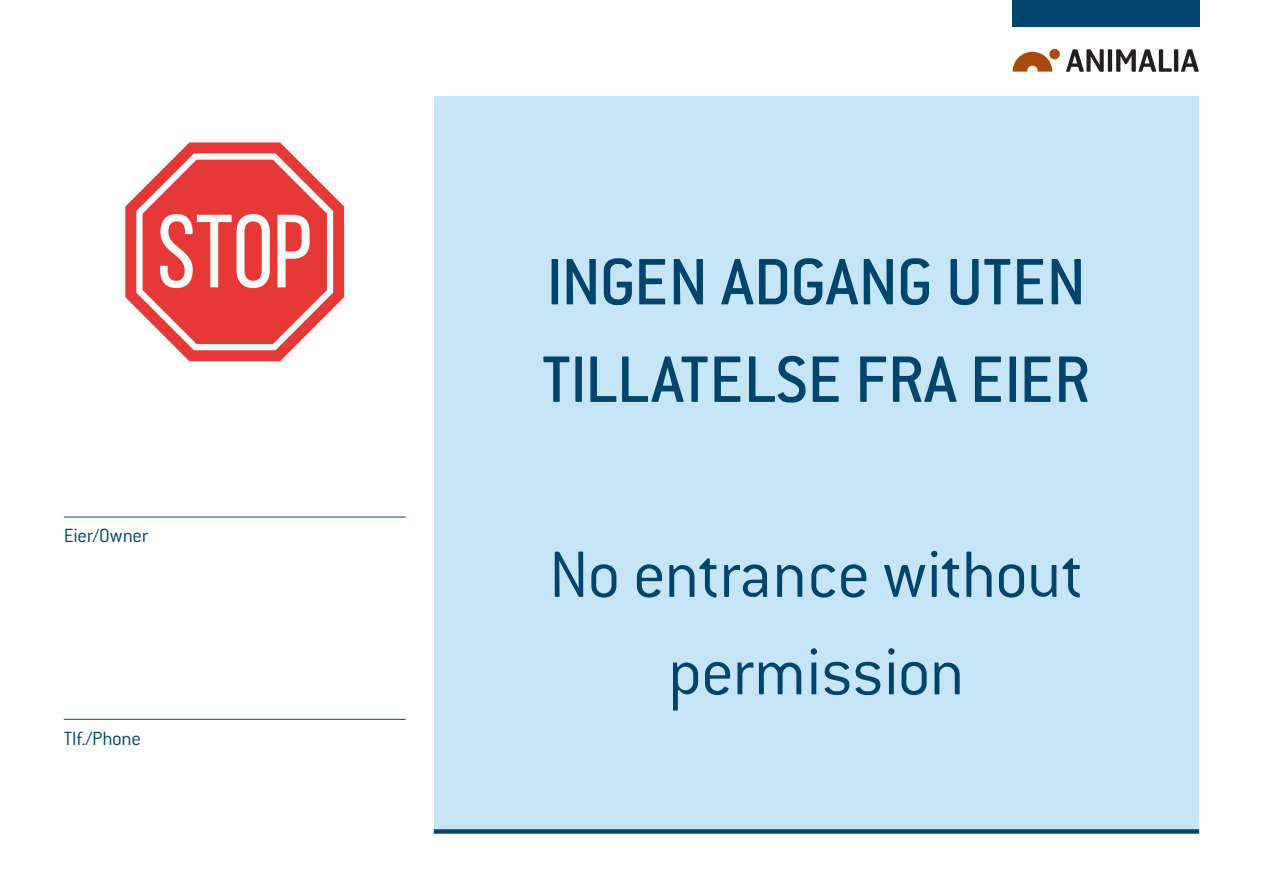
<style>
.page{position:relative;width:1263px;height:893px;background:#fff}
.page>*{position:absolute;margin:0;border:0;box-sizing:border-box;transform-origin:0 0}
.t1{font:500 72px/97.5px "Conduit ITC";color:#00456e}
.t2{font:300 72px/97.5px "Conduit ITC";letter-spacing:-.015em;color:#00456e;text-align:center}
.t3{font:300 21px "Conduit ITC";letter-spacing:-.015em;color:#004c6f}
</style>
<div class="page">
<div style="left:434px;top:97px;width:765px;height:732px;background:#c6e6f8"></div>
<svg style="left:125px;top:142px;width:219px;height:219px"></svg>
<svg style="left:136px;top:153px;width:197px;height:197px"></svg>
<hr style="left:64px;top:517px;width:342px;height:1px;background:#004c6f">
<hr style="left:64px;top:719px;width:342px;height:1px;background:#004c6f">
<div style="left:1012px;top:0;width:187px;height:27px;background:#00456e"></div>
<svg style="left:1066px;top:49px;width:38px;height:23px"></svg>
<hr style="left:1108px;top:49px;width:4px;height:23px;background:#231f20">
<svg style="left:1116px;top:49px;width:56px;height:23px"></svg>
<hr style="left:1174px;top:49px;width:4px;height:23px;background:#231f20">
<svg style="left:1181px;top:49px;width:18px;height:23px"></svg>
<div style="left:1049px;top:49px;width:11px;height:10px;background:#a84b0d;border-radius:50%"></div>
<svg style="left:1012px;top:52px;width:40px;height:20px"></svg>
<div style="left:434px;top:829px;width:765px;height:5px;background:#00456e"></div>
<p class="t3" style="left:64px;top:524px;width:86px">Eier/Owner</p>
<p class="t3" style="left:64px;top:727px;width:79px">Tlf./Phone</p>
<p class="t1" style="left:542px;top:233px;width:550px">INGEN ADGANG UTEN<br>TILLATELSE FRA EIER</p>
<p class="t2" style="left:549px;top:526px;width:536px">No entrance without permission</p>
</div>
